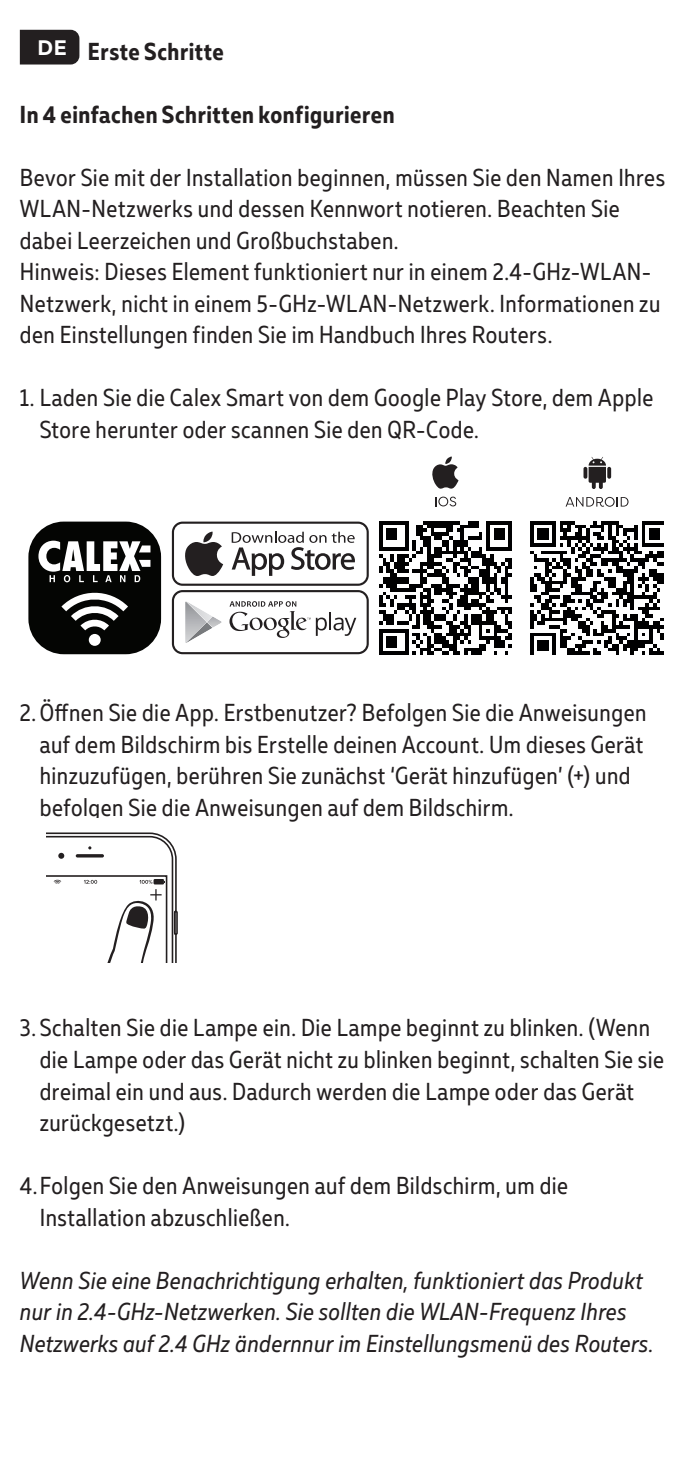
<style>
.page{position:relative;width:695px;height:1469px;background:#fff}
.page>*{position:absolute;margin:0;border:0;box-sizing:border-box;transform-origin:0 0}
.t1{font:24.5px/31.5px "Muller Narrow";letter-spacing:.02em;color:#231f20}
.t2{font:italic 24.5px/31.5px "Muller Narrow";letter-spacing:.02em;color:#231f20}
.t3{font:700 24.5px "Muller Narrow";letter-spacing:.025em;color:#231f20}
</style>
<div class="page">
<svg style="left:172px;top:521px;width:197px;height:65px"></svg>
<div style="left:174px;top:524px;width:192px;height:59px;background:#fff;border-radius:9px"></div>
<svg style="left:185px;top:531px;width:38px;height:45px"></svg>
<svg style="left:232px;top:531px;width:123px;height:45px"></svg>
<svg style="left:172px;top:590px;width:197px;height:64px"></svg>
<div style="left:174px;top:592px;width:192px;height:60px;background:#fff;border-radius:9px"></div>
<svg style="left:185px;top:601px;width:37px;height:42px"></svg>
<svg style="left:316px;top:612px;width:40px;height:24px"></svg>
<svg style="left:229px;top:601px;width:81px;height:37px"></svg>
<img style="left:379px;top:521px;width:132px;height:133px">
<img style="left:530px;top:521px;width:133px;height:133px">
<svg style="left:432px;top:456px;width:26px;height:33px"></svg>
<svg style="left:438px;top:496px;width:10px;height:10px"></svg>
<svg style="left:439px;top:497px;width:8px;height:8px"></svg>
<svg style="left:449px;top:496px;width:7px;height:10px"></svg>
<svg style="left:583px;top:457px;width:28px;height:32px"></svg>
<svg style="left:565px;top:497px;width:39px;height:10px"></svg>
<svg style="left:604px;top:497px;width:10px;height:10px"></svg>
<svg style="left:605px;top:498px;width:8px;height:8px"></svg>
<svg style="left:616px;top:497px;width:12px;height:9px"></svg>
<div style="left:20px;top:30px;width:59px;height:34px;background:#231f20"></div>
<svg style="left:47px;top:832px;width:131px;height:130px"></svg>
<div style="left:28px;top:521px;width:133px;height:133px;background:#040503;border-radius:35px"></div>
<svg style="left:38px;top:540px;width:112px;height:42px"></svg>
<svg style="left:61px;top:592px;width:67px;height:38px"></svg>
<div style="left:89px;top:634px;width:12px;height:12px;background:#fff;border-radius:50%"></div>
<p class="t3" style="left:38px;top:37px;width:188px"><sup>DE</sup> Erste Schritte</p>
<p class="t3" style="left:20px;top:100px;width:376px">In 4 einfachen Schritten konfigurieren</p>
<p class="t1" style="left:20px;top:161px;width:646px">Bevor Sie mit der Installation beginnen, müssen Sie den Namen Ihres WLAN-Netzwerks und dessen Kennwort notieren. Beachten Sie dabei Leerzeichen und Großbuchstaben.<br>Hinweis: Dieses Element funktioniert nur in einem 2.4-GHz-WLAN-Netzwerk, nicht in einem 5-GHz-WLAN-Netzwerk. Informationen zu den Einstellungen finden Sie im Handbuch Ihres Routers.</p>
<p class="t1" style="left:40px;top:382px;width:615px;text-indent:-20px">1. Laden Sie die Calex Smart von dem Google Play Store, dem Apple<br>Store herunter oder scannen Sie den QR-Code.</p>
<p class="t1" style="left:40px;top:697px;width:608px;text-indent:-20px">2. Öffnen Sie die App. Erstbenutzer? Befolgen Sie die Anweisungen auf dem Bildschirm bis Erstelle deinen Account. Um dieses Gerät hinzuzufügen, berühren Sie zunächst ‘Gerät hinzufügen’ (+) und befolgen Sie die Anweisungen auf dem Bildschirm.</p>
<p class="t1" style="left:40px;top:1012px;width:625px;text-indent:-20px">3. Schalten Sie die Lampe ein. Die Lampe beginnt zu blinken. (Wenn die Lampe oder das Gerät nicht zu blinken beginnt, schalten Sie sie dreimal ein und aus. Dadurch werden die Lampe oder das Gerät zurückgesetzt.)</p>
<p class="t1" style="left:40px;top:1169px;width:530px;text-indent:-20px">4. Folgen Sie den Anweisungen auf dem Bildschirm, um die<br>Installation abzuschließen.</p>
<p class="t2" style="left:20px;top:1266px;width:635px">Wenn Sie eine Benachrichtigung erhalten, funktioniert das Produkt nur in 2.4-GHz-Netzwerken. Sie sollten die WLAN-Frequenz Ihres<br>Netzwerks auf 2.4 GHz ändernnur im Einstellungsmenü des Routers.</p>
</div>
